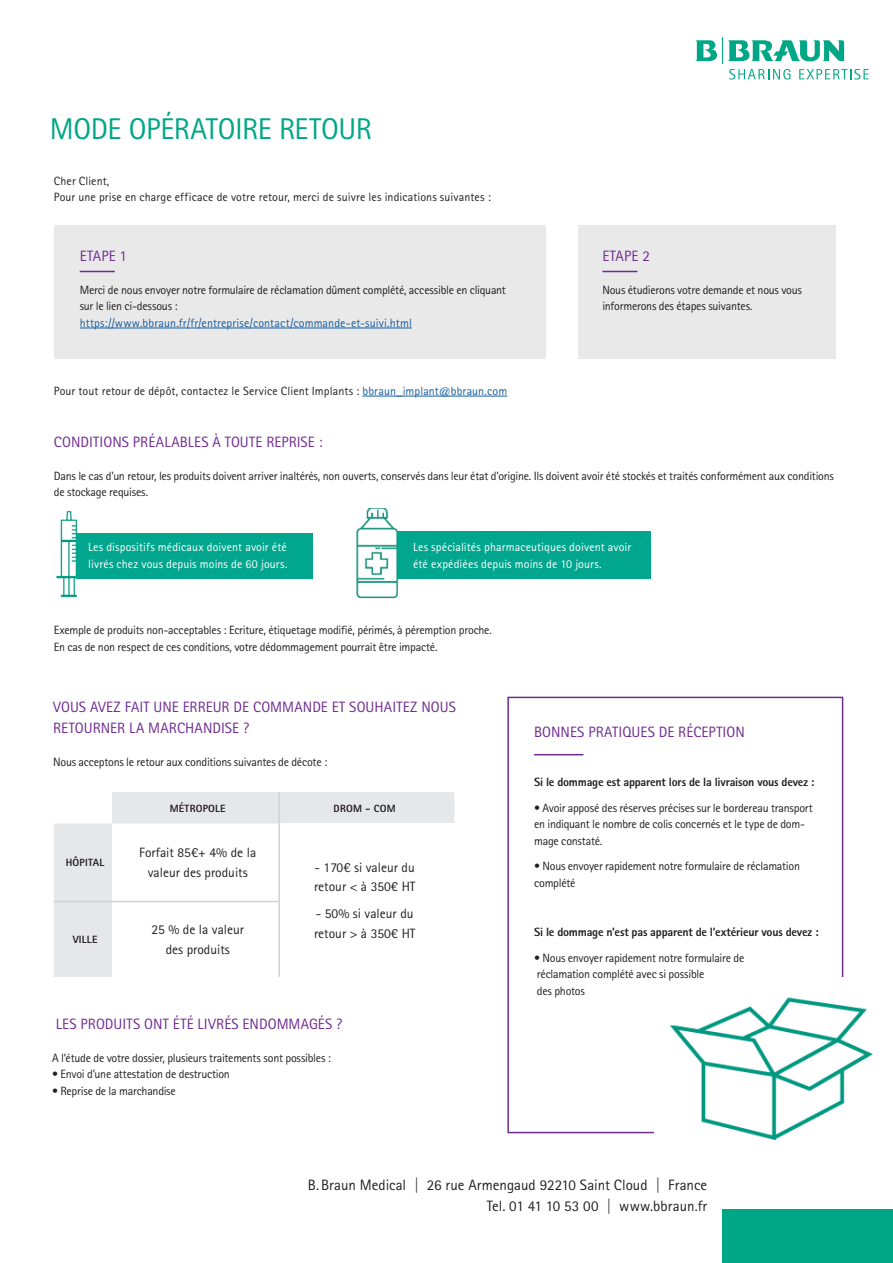
<style>
.page{position:relative;width:893px;height:1263px;background:#fff}
.page>*{position:absolute;margin:0;border:0;box-sizing:border-box;transform-origin:0 0}
.Headline_GK{font:30px "Rotis Sans Serif Pro";letter-spacing:-.015em;color:#00a786}
.Subhead_Versal{font:15px/21px "Rotis Sans Serif Pro";letter-spacing:.005em;color:#702b91}
.Bodytext__Box{font:15px "Rotis Sans Serif Pro";color:#231f20}
.Tabelle_Content_Eben{font:13.5px "Rotis Sans Serif Pro";color:#231f20}
.Subhead_Versal-2{font:12px/16.5px "Rotis Sans Serif Pro";letter-spacing:-.02em;color:#231f20}
.Subhead_Versal-3{font:12px "Rotis Sans Serif Pro";letter-spacing:.01em;color:#231f20}
.Subhead_Versal-4{font:12px/16.5px "Rotis Sans Serif Pro";letter-spacing:.01em;color:#fff}
.Subhead_Versal-5{font:800 12px "Rotis Sans Serif Pro";letter-spacing:-.015em;color:#231f20}
.Subhead_Versal-6{font:12px "Rotis Sans Serif Pro";letter-spacing:.01em;color:#175d9e}
.Subhead_Versal-7{font:12px "Rotis Sans Serif Pro";letter-spacing:.005em;color:#231f20}
.Table_Titel{font:800 10.5px "Rotis Sans Serif Pro";letter-spacing:.02em;color:#231f20}
.s1{color:#175d9e}
</style>
<div class="page">
<div style="left:507px;top:697px;width:336px;height:436px;border:2px solid #702b91"></div>
<img style="left:655px;top:977px;width:218px;height:162px">
<div style="left:54px;top:225px;width:491px;height:134px;background:#e9e9e9"></div>
<div style="left:722px;top:1210px;width:171px;height:53px;background:#00a786"></div>
<svg style="left:695px;top:37px;width:174px;height:43px"></svg>
<hr style="left:80px;top:271px;width:35px;height:1px;background:#702b91">
<hr style="left:80px;top:328px;width:332px;height:1px;background:#175d9e">
<div style="left:578px;top:225px;width:257px;height:134px;background:#e9e9e9"></div>
<hr style="left:602px;top:271px;width:35px;height:1px;background:#702b91">
<hr style="left:362px;top:396px;width:145px;height:1px;background:#175d9e">
<img style="left:56px;top:510px;width:23px;height:88px">
<img style="left:356px;top:508px;width:46px;height:91px">
<div style="left:76px;top:533px;width:237px;height:45px;background:#00a78e"></div>
<div style="left:397px;top:531px;width:254px;height:47px;background:#00a78e"></div>
<hr style="left:534px;top:754px;width:49px;height:1px;background:#702b91">
<svg style="left:54px;top:792px;width:400px;height:185px"></svg>
<div style="left:279px;top:823px;width:175px;height:154px;background:#fff"></div>
<hr style="left:54px;top:901px;width:58px;height:1px;background:#d1d2d4">
<hr style="left:112px;top:901px;width:167px;height:1px;background:#d1d2d4">
<hr style="left:279px;top:823px;width:1px;height:78px;background:#d1d2d4">
<hr style="left:279px;top:901px;width:1px;height:76px;background:#d1d2d4">
<hr style="left:279px;top:792px;width:1px;height:31px;background:#d1d2d4">
<p class="Headline_GK" style="left:50px;top:111px;width:323px">MODE OPÉRATOIRE RETOUR</p>
<p class="Subhead_Versal-7" style="left:54px;top:174px;width:57px">Cher Client,</p>
<p class="Subhead_Versal-3" style="left:54px;top:190px;width:438px">Pour une prise en charge efficace de votre retour, merci de suivre les indications suivantes :</p>
<p class="Subhead_Versal" style="left:80px;top:245px;width:49px">ETAPE 1</p>
<p class="Subhead_Versal-2" style="left:80px;top:282px;width:428px">Merci de nous envoyer notre formulaire de réclamation dûment complété, accessible en cliquant sur le lien ci-dessous :</p>
<p class="Subhead_Versal-6" style="left:80px;top:316px;width:334px">https://www.bbraun.fr/fr/entreprise/contact/commande-et-suivi.html</p>
<p class="Subhead_Versal" style="left:602px;top:245px;width:49px">ETAPE 2</p>
<p class="Subhead_Versal-2" style="left:602px;top:282px;width:201px">Nous étudierons votre demande et nous vous informerons des étapes suivantes.</p>
<p class="Subhead_Versal-3" style="left:54px;top:384px;width:455px">Pour tout retour de dépôt, contactez le Service Client Implants : <span class="s1">bbraun_implant@bbraun.com</span></p>
<p class="Subhead_Versal" style="left:54px;top:431px;width:270px">CONDITIONS PRÉALABLES À TOUTE REPRISE :</p>
<p class="Subhead_Versal-2" style="left:54px;top:468px;width:782px">Dans le cas d’un retour, les produits doivent arriver inaltérés, non ouverts, conservés dans leur état d’origine. Ils doivent avoir été stockés et traités conformément aux conditions de stockage requises.</p>
<p class="Subhead_Versal-4" style="left:88px;top:539px;width:201px">Les dispositifs médicaux doivent avoir été livrés chez vous depuis moins de 60 jours.</p>
<p class="Subhead_Versal-4" style="left:413px;top:539px;width:220px">Les spécialités pharmaceutiques doivent avoir été expédiées depuis moins de 10 jours.</p>
<p class="Subhead_Versal-2" style="left:54px;top:622px;width:439px">Exemple de produits non-acceptables : Ecriture, étiquetage modifié, périmés, à péremption proche.</p>
<p class="Subhead_Versal-2" style="left:54px;top:639px;width:385px">En cas de non respect de ces conditions, votre dédommagement pourrait être impacté.</p>
<p class="Subhead_Versal" style="left:53px;top:696px;width:404px">VOUS AVEZ FAIT UNE ERREUR DE COMMANDE ET SOUHAITEZ NOUS<br>RETOURNER LA MARCHANDISE ?</p>
<p class="Subhead_Versal-2" style="left:53px;top:754px;width:276px">Nous acceptons le retour aux conditions suivantes de décote :</p>
<p class="Table_Titel" style="left:66px;top:856px;width:40px">HÔPITAL</p>
<p class="Table_Titel" style="left:73px;top:932px;width:26px">VILLE</p>
<p class="Table_Titel" style="left:170px;top:801px;width:57px">MÉTROPOLE</p>
<p class="Table_Titel" style="left:334px;top:801px;width:64px">DROM - COM</p>
<p class="Tabelle_Content_Eben" style="left:139px;top:845px;width:118px">Forfait 85€+ 4% de la</p>
<p class="Tabelle_Content_Eben" style="left:148px;top:864px;width:101px">valeur des produits</p>
<p class="Tabelle_Content_Eben" style="left:151px;top:921px;width:94px">25 % de la valeur</p>
<p class="Tabelle_Content_Eben" style="left:166px;top:941px;width:66px">des produits</p>
<p class="Tabelle_Content_Eben" style="left:315px;top:859px;width:102px">- 170€ si valeur du</p>
<p class="Tabelle_Content_Eben" style="left:314px;top:879px;width:103px">retour &lt; à 350€ HT</p>
<p class="Tabelle_Content_Eben" style="left:316px;top:906px;width:99px">- 50% si valeur du</p>
<p class="Tabelle_Content_Eben" style="left:314px;top:925px;width:103px">retour &gt; à 350€ HT</p>
<p class="Subhead_Versal" style="left:56px;top:1013px;width:288px">LES PRODUITS ONT ÉTÉ LIVRÉS ENDOMMAGÉS ?</p>
<p class="Subhead_Versal-2" style="left:52px;top:1049px;width:280px">A l’étude de votre dossier, plusieurs traitements sont possibles :</p>
<p class="Subhead_Versal-2" style="left:52px;top:1066px;width:179px">• Envoi d’une attestation de destruction</p>
<p class="Subhead_Versal-2" style="left:52px;top:1082px;width:125px">• Reprise de la marchandise</p>
<p class="Subhead_Versal" style="left:534px;top:721px;width:212px">BONNES PRATIQUES DE RÉCEPTION</p>
<p class="Subhead_Versal-5" style="left:534px;top:774px;width:282px">Si le dommage est apparent lors de la livraison vous devez :</p>
<p class="Subhead_Versal-2" style="left:534px;top:799px;width:280px">• Avoir apposé des réserves précises sur le bordereau transport en indiquant le nombre de colis concernés et le type de dom&shy;mage constaté.</p>
<p class="Subhead_Versal-2" style="left:534px;top:858px;width:267px">• Nous envoyer rapidement notre formulaire de réclamation complété</p>
<p class="Subhead_Versal-5" style="left:534px;top:924px;width:286px">Si le dommage n’est pas apparent de l’extérieur vous devez :</p>
<p class="Subhead_Versal-2" style="left:534px;top:949px;width:212px">• Nous envoyer rapidement notre formulaire de</p>
<p class="Subhead_Versal-2" style="left:537px;top:966px;width:169px">réclamation complété avec si possible</p>
<p class="Subhead_Versal-2" style="left:537px;top:982px;width:50px">des photos</p>
<p class="Bodytext__Box" style="left:308px;top:1176px;width:401px">B.Braun Medical | 26 rue Armengaud 92210 Saint Cloud | France</p>
<p class="Bodytext__Box" style="left:487px;top:1197px;width:222px">Tel. 01 41 10 53 00 | www.bbraun.fr</p>
</div>
